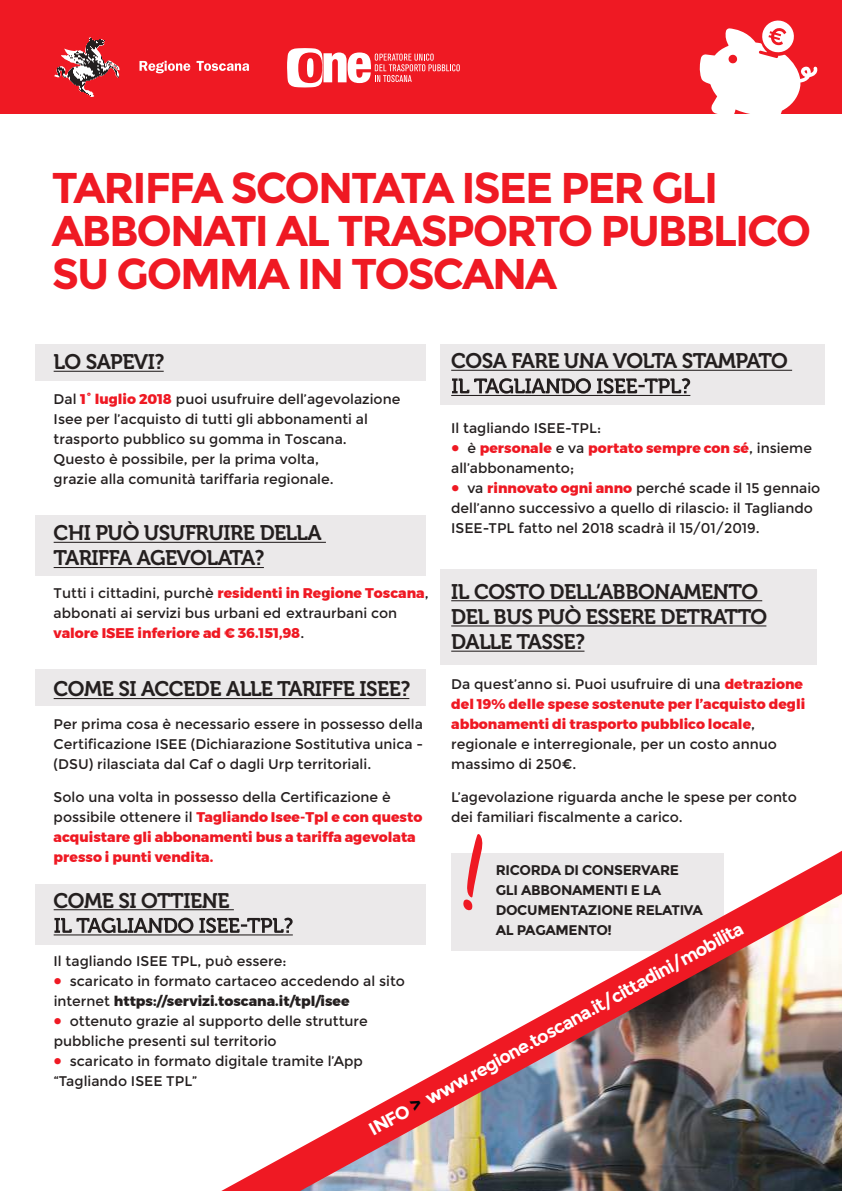
<style>
.page{position:relative;width:842px;height:1191px;background:#fff}
.page>*{position:absolute;margin:0;border:0;box-sizing:border-box;transform-origin:0 0}
.t1{font:700 43px/43px "Montserrat";letter-spacing:-.05em;color:#ef1923}
.t2{font:21px/25.2px "Museo 700";letter-spacing:-.025em;color:#241f1f}
.t3{font:700 18px "Montserrat";color:#fff}
.t4{font:14px/20px "Montserrat";color:#241f1f}
.t5{font:800 14px/20px "Montserrat";color:#ef1923}
.t6{font:700 14px/20px "Montserrat";letter-spacing:-.025em;color:#241f1f}
.s1{font-weight:800;color:#ef1923}
.s2{font-family:"Myriad Pro";font-size:30px;color:#ef1923}
.s3{font-weight:400;color:#241f1f}
.s4{color:#05050a}
.s5{font-weight:800}
</style>
<div class="page">
<div style="left:36px;top:669px;width:390px;height:37px;background:#ebe9ea"></div>
<div style="left:36px;top:343px;width:390px;height:37px;background:#ebe9ea"></div>
<div style="left:36px;top:515px;width:390px;height:61px;background:#ebe9ea"></div>
<div style="left:440px;top:343px;width:385px;height:61px;background:#ebe9ea"></div>
<div style="left:36px;top:884px;width:390px;height:61px;background:#ebe9ea"></div>
<div style="left:440px;top:570px;width:377px;height:95px;background:#ebe9ea"></div>
<div style="left:0;top:0;width:842px;height:113px;background:#ef1923"></div>
<svg style="left:221px;top:850px;width:621px;height:341px"></svg>
<img style="left:300px;top:894px;width:542px;height:297px">
<svg style="left:287px;top:48px;width:173px;height:39px"></svg>
<img style="left:54px;top:37px;width:66px;height:60px">
<svg style="left:139px;top:61px;width:51px;height:12px"></svg>
<svg style="left:197px;top:61px;width:52px;height:10px"></svg>
<hr style="left:54px;top:371px;width:110px;height:1px;background:#241f1f">
<hr style="left:54px;top:542px;width:272px;height:1px;background:#241f1f">
<hr style="left:54px;top:567px;width:210px;height:1px;background:#241f1f">
<hr style="left:54px;top:698px;width:355px;height:1px;background:#241f1f">
<hr style="left:54px;top:909px;width:180px;height:1px;background:#241f1f">
<svg style="left:54px;top:917px;width:239px;height:16px"></svg>
<hr style="left:54px;top:934px;width:239px;height:1px;background:#241f1f">
<hr style="left:451px;top:370px;width:341px;height:1px;background:#241f1f">
<svg style="left:452px;top:378px;width:238px;height:15px"></svg>
<hr style="left:451px;top:395px;width:239px;height:1px;background:#241f1f">
<hr style="left:451px;top:600px;width:311px;height:1px;background:#241f1f">
<hr style="left:451px;top:625px;width:315px;height:1px;background:#241f1f">
<hr style="left:451px;top:650px;width:133px;height:1px;background:#241f1f">
<svg style="left:699px;top:20px;width:119px;height:94px"></svg>
<svg style="left:445px;top:850px;width:56px;height:62px"></svg>
<h1 class="t1" style="left:52px;top:166px;width:761px">TARIFFA SCONTATA ISEE PER GLI<br>ABBONATI AL TRASPORTO PUBBLICO<br>SU GOMMA IN TOSCANA</h1>
<h2 class="t2" style="left:54px;top:349px;width:112px">LO SAPEVI?</h2>
<p class="t4" style="left:54px;top:390px;width:348px">Dal <span class="s1">1° luglio 2018</span> puoi usufruire dell’agevolazione<br>Isee per l’acquisto di tutti gli abbonamenti al trasporto pubblico su gomma in Toscana.</p>
<p class="t4" style="left:54px;top:450px;width:281px">Questo è possibile, per la prima volta, grazie alla comunità tariffaria regionale.</p>
<h2 class="t2" style="left:54px;top:520px;width:270px">CHI PUÒ USUFRUIRE DELLA<br>TARIFFA AGEVOLATA?</h2>
<h2 class="t2" style="left:451px;top:348px;width:338px">COSA FARE UNA VOLTA STAMPATO</h2>
<p class="t4" style="left:451px;top:418px;width:151px">Il tagliando ISEE-TPL:</p>
<p class="t4" style="left:451px;top:438px;width:362px"><span class="s2">•</span> è <span class="s1">personale</span> e va <span class="s1">portato sempre con sé</span>, insieme all’abbonamento;</p>
<p class="t4" style="left:451px;top:478px;width:371px"><span class="s2">•</span> va <span class="s1">rinnovato ogni anno</span> perché scade il 15 gennaio dell’anno successivo a quello di rilascio: il Tagliando<br>ISEE-TPL fatto nel 2018 scadrà il 15/01/2019.</p>
<h2 class="t2" style="left:451px;top:579px;width:317px">IL COSTO DELL’ABBONAMENTO<br>DEL BUS PUÒ ESSERE DETRATTO<br>DALLE TASSE?</h2>
<p class="t5" style="left:451px;top:674px;width:355px"><span class="s3">Da quest’anno si. Puoi usufruire di una</span> detrazione del 19% delle spese sostenute per l’acquisto degli abbonamenti di trasporto pubblico locale<span class="s3">, regionale e interregionale, per un costo annuo massimo di 250€.</span></p>
<p class="t4" style="left:451px;top:787px;width:347px">L’agevolazione riguarda anche le spese per conto dei familiari fiscalmente a carico.</p>
<p class="t5" style="left:54px;top:583px;width:376px"><span class="s3">Tutti i cittadini, purchè</span> residenti in Regione Toscana<span class="s3">,</span></p>
<p class="t4" style="left:54px;top:603px;width:345px">abbonati ai servizi bus urbani ed extraurbani con <span class="s1">valore ISEE inferiore ad € 36.151,98</span>.</p>
<h2 class="t2" style="left:54px;top:677px;width:358px">COME SI ACCEDE ALLE TARIFFE ISEE?</h2>
<p class="t4" style="left:54px;top:714px;width:371px;text-align:justify">Per prima cosa è necessario essere in possesso della Certificazione ISEE (Dichiarazione Sostitutiva unica - (DSU) rilasciata dal Caf o dagli Urp territoriali.</p>
<p class="t5" style="left:54px;top:787px;width:370px"><span class="s3">Solo una volta in possesso della Certificazione è possibile ottenere il</span> Tagliando Isee-Tpl e con questo acquistare gli abbonamenti bus a tariffa agevolata presso i punti vendita.</p>
<h2 class="t2" style="left:54px;top:888px;width:177px">COME SI OTTIENE</h2>
<p class="t6" style="left:496px;top:860px;width:209px">RICORDA DI CONSERVARE<br>GLI ABBONAMENTI E LA<br>DOCUMENTAZIONE RELATIVA<br>AL PAGAMENTO!</p>
<p class="t3" style="left:366px;top:1122px;width:425px;rotate:-29deg">INFO <span class="s4">&gt;</span> www.regione.toscana.it/cittadini/mobilita</p>
<p class="t4" style="left:54px;top:951px;width:234px">Il tagliando ISEE TPL, può essere:</p>
<p class="t4" style="left:54px;top:971px;width:353px"><span class="s2">•</span> scaricato in formato cartaceo accedendo al sito internet <span class="s5">https://servizi.toscana.it/tpl/isee</span></p>
<p class="t4" style="left:54px;top:1011px;width:316px"><span class="s2">•</span> ottenuto grazie al supporto delle strutture pubbliche presenti sul territorio</p>
<p class="t4" style="left:54px;top:1051px;width:311px"><span class="s2">•</span> scaricato in formato digitale tramite l’App “Tagliando ISEE TPL”</p>
</div>
